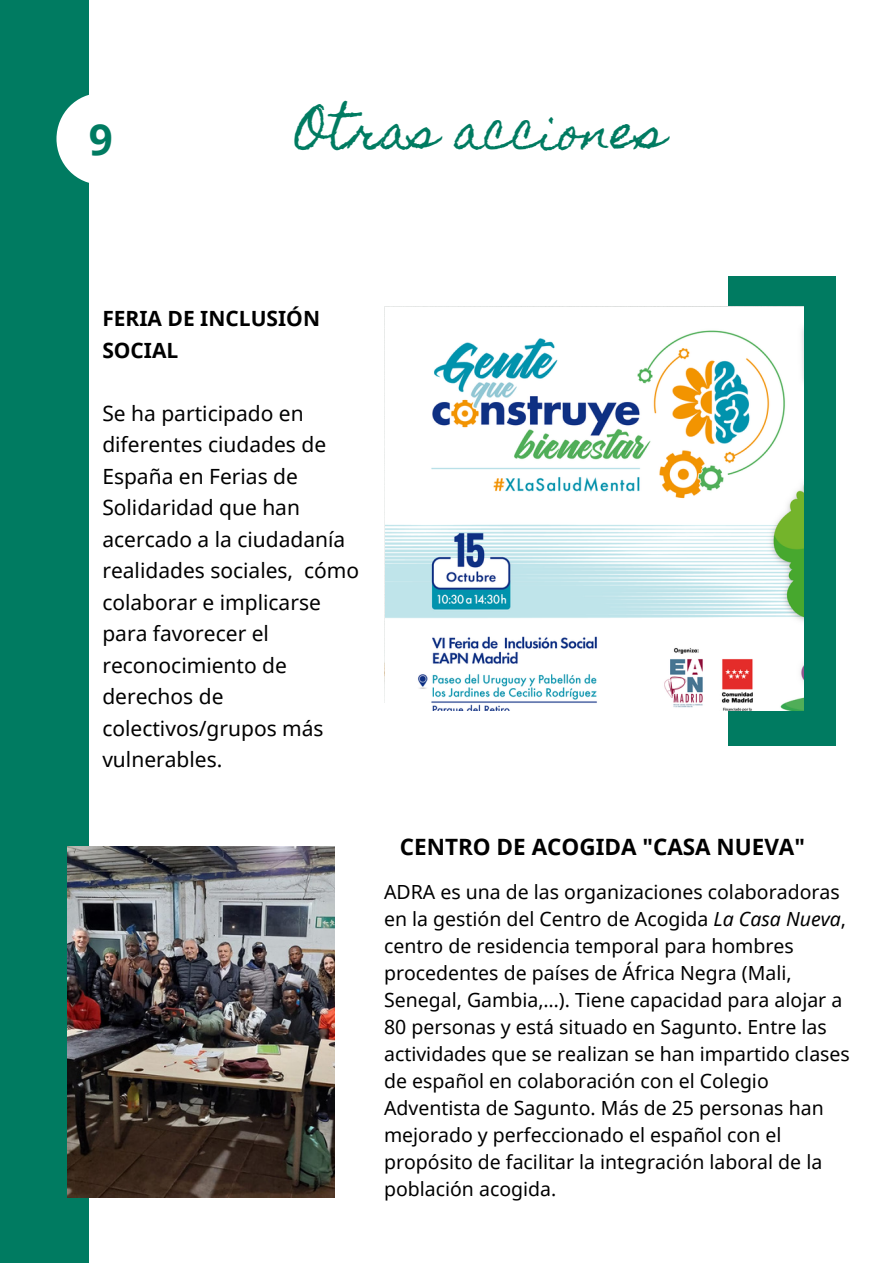
<style>
.page{position:relative;width:893px;height:1264px;background:#fff}
.page>*{position:absolute;margin:0;border:0;box-sizing:border-box;transform-origin:0 0}
.t1{font:46.5px "Homemade Apple";color:#007b61}
.t2{font:700 42px "Noto Sans";color:#007b61}
.t3{font:700 22.5px "Noto Sans";color:#000}
.t4{font:21px/31.5px "Noto Sans";color:#000}
.t5{font:700 21px/31.5px "Noto Sans";color:#000}
.t6{font:19.5px/27px "Noto Sans";color:#000}
.s1{font-style:italic}
</style>
<div class="page">
<div style="left:0;top:0;width:89px;height:1262px;background:#007b61"></div>
<div style="left:728px;top:277px;width:107px;height:469px;background:#007b61"></div>
<img style="left:386px;top:307px;width:417px;height:403px">
<img style="left:68px;top:846px;width:266px;height:350px">
<div style="left:56px;top:93px;width:89px;height:91px;background:#fff;border-radius:50%"></div>
<p class="t2" style="left:89px;top:110px;width:25px">9</p>
<p class="t1" style="left:295px;top:105px;width:372px">Otras acciones</p>
<p class="t5" style="left:102px;top:302px;width:219px">FERIA DE INCLUSIÓN<br>SOCIAL</p>
<p class="t4" style="left:102px;top:397px;width:258px">Se ha participado en diferentes ciudades de<br>España en Ferias de<br>Solidaridad que han acercado a la ciudadanía realidades sociales, cómo colaborar e implicarse para favorecer el reconocimiento de derechos de colectivos/grupos más vulnerables.</p>
<p class="t3" style="left:400px;top:830px;width:407px">CENTRO DE ACOGIDA "CASA NUEVA"</p>
<p class="t6" style="left:384px;top:877px;width:467px">ADRA es una de las organizaciones colaboradoras en la gestión del Centro de Acogida <span class="s1">La Casa Nueva</span>, centro de residencia temporal para hombres procedentes de países de África Negra (Mali, Senegal, Gambia,…). Tiene capacidad para alojar a 80 personas y está situado en Sagunto. Entre las actividades que se realizan se han impartido clases de español en colaboración con el Colegio Adventista de Sagunto. Más de 25 personas han mejorado y perfeccionado el español con el propósito de facilitar la integración laboral de la población acogida.</p>
</div>
